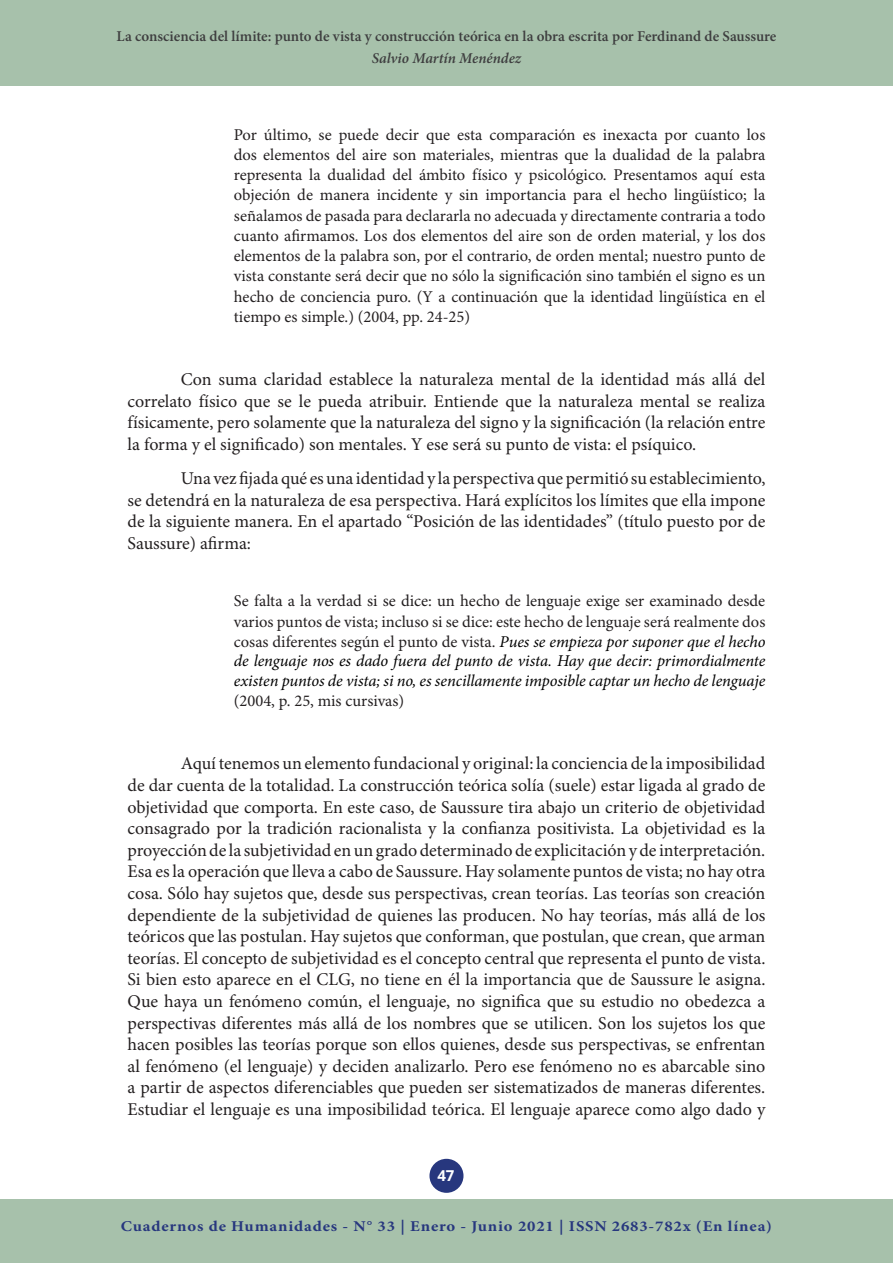
<style>
.page{position:relative;width:893px;height:1263px;background:#fff}
.page>*{position:absolute;margin:0;border:0;box-sizing:border-box;transform-origin:0 0}
.CUERPO{font:18px/21.6px "Minion Pro";letter-spacing:-.005em;color:#231f20;text-align:justify}
.CITA_CUERPO{font:16.5px/20.2px "Minion Pro";color:#231f20;text-align:justify}
.t1{font:600 15px "Minion Pro";color:#3e3e3f}
.t2{font:700 15px "Minion Pro";letter-spacing:.05em;color:#27377e;scale:1.11 1}
.t3{font:italic 600 15px "Minion Pro";color:#3e3e3f}
.t4{font:700 15px "Open Sans";color:#fff}
.s1{font-style:italic;color:#000}
</style>
<div class="page">
<div style="left:429px;top:1159px;width:34px;height:34px;background:#27377e;border-radius:50%"></div>
<div style="left:0;top:0;width:893px;height:85px;background:#a7c1ab"></div>
<div style="left:0;top:1199px;width:893px;height:64px;background:#a7c1ab"></div>
<p class="t1" style="left:117px;top:26px;width:661px">La consciencia del límite: punto de vista y construcción teórica en la obra escrita por Ferdinand de Saussure</p>
<p class="t3" style="left:372px;top:48px;width:151px">Salvio Martín Menéndez</p>
<p class="CITA_CUERPO" style="left:234px;top:125px;width:533px">Por último, se puede decir que esta comparación es inexacta por cuanto los dos elementos del aire son materiales, mientras que la dualidad de la palabra representa la dualidad del ámbito físico y psicológico. Presentamos aquí esta objeción de manera incidente y sin importancia para el hecho lingüístico; la señalamos de pasada para declararla no adecuada y directamente contraria a todo cuanto afirmamos. Los dos elementos del aire son de orden material, y los dos elementos de la palabra son, por el contrario, de orden mental; nuestro punto de vista constante será decir que no sólo la significación sino también el signo es un hecho de conciencia puro. (Y a continuación que la identidad lingüística en el tiempo es simple.) (2004, pp. 24-25)</p>
<p class="CUERPO" style="left:128px;top:369px;width:639px;text-indent:53px">Con suma claridad establece la naturaleza mental de la identidad más allá del correlato físico que se le pueda atribuir. Entiende que la naturaleza mental se realiza físicamente, pero solamente que la naturaleza del signo y la significación (la relación entre la forma y el significado) son mentales. Y ese será su punto de vista: el psíquico.</p>
<p class="CUERPO" style="left:128px;top:468px;width:639px;text-indent:53px">Una vez fijada qué es una identidad y la perspectiva que permitió su establecimiento, se detendrá en la naturaleza de esa perspectiva. Hará explícitos los límites que ella impone de la siguiente manera. En el apartado “Posición de las identidades” (título puesto por de Saussure) afirma:</p>
<p class="CITA_CUERPO" style="left:234px;top:592px;width:533px">Se falta a la verdad si se dice: un hecho de lenguaje exige ser examinado desde varios puntos de vista; incluso si se dice: este hecho de lenguaje será realmente dos cosas diferentes según el punto de vista. <span class="s1">Pues se empieza por suponer que el hecho de lenguaje nos es dado fuera del punto de vista. Hay que decir: primordialmente existen puntos de vista; si no, es sencillamente imposible captar un hecho de lenguaje </span>(2004, p. 25, mis cursivas)</p>
<p class="CUERPO" style="left:128px;top:753px;width:640px;text-indent:53px">Aquí tenemos un elemento fundacional y original: la conciencia de la imposibilidad de dar cuenta de la totalidad. La construcción teórica solía (suele) estar ligada al grado de objetividad que comporta. En este caso, de Saussure tira abajo un criterio de objetividad consagrado por la tradición racionalista y la confianza positivista. La objetividad es la proyección de la subjetividad en un grado determinado de explicitación y de interpretación.<br>Esa es la operación que lleva a cabo de Saussure. Hay solamente puntos de vista; no hay otra cosa. Sólo hay sujetos que, desde sus perspectivas, crean teorías. Las teorías son creación dependiente de la subjetividad de quienes las producen. No hay teorías, más allá de los teóricos que las postulan. Hay sujetos que conforman, que postulan, que crean, que arman teorías. El concepto de subjetividad es el concepto central que representa el punto de vista.<br>Si bien esto aparece en el CLG, no tiene en él la importancia que de Saussure le asigna.<br>Que haya un fenómeno común, el lenguaje, no significa que su estudio no obedezca a perspectivas diferentes más allá de los nombres que se utilicen. Son los sujetos los que hacen posibles las teorías porque son ellos quienes, desde sus perspectivas, se enfrentan al fenómeno (el lenguaje) y deciden analizarlo. Pero ese fenómeno no es abarcable sino a partir de aspectos diferenciables que pueden ser sistematizados de maneras diferentes.<br>Estudiar el lenguaje es una imposibilidad teórica. El lenguaje aparece como algo dado y</p>
<p class="t4" style="left:437px;top:1165px;width:19px">47</p>
<p class="t2" style="left:121px;top:1216px;width:588px">Cuadernos de Humanidades - N° 33 | Enero - Junio 2021 | ISSN 2683-782x (En línea)</p>
</div>
